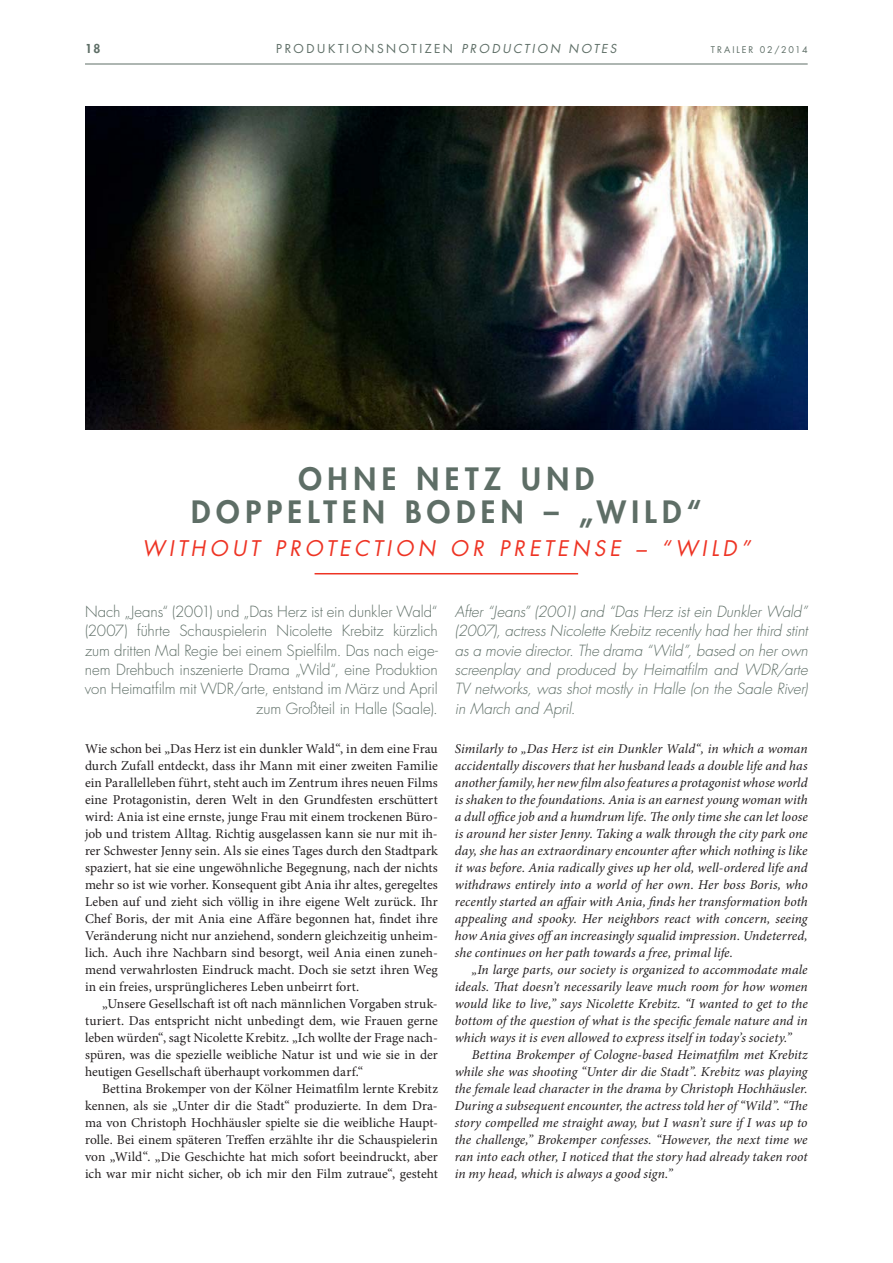
<style>
.page{position:relative;width:893px;height:1263px;background:#fff}
.page>*{position:absolute;margin:0;border:0;box-sizing:border-box;transform-origin:0 0}
.t1{font:800 30px/33px "Futura Std";letter-spacing:.185em;color:#5e6e66;text-align:center}
.t2{font:italic 21px "Futura Std";letter-spacing:.19em;color:#ee3424}
.t3{font:300 15px/19.5px "Futura Std";letter-spacing:-.01em;color:#5e6e66;text-align:right}
.t4{font:italic 300 15px/19.5px "Futura Std";letter-spacing:-.005em;color:#5e6e66;text-align:justify}
.t5{font:italic 13.5px/17px "Minion Pro";letter-spacing:.005em;color:#231f20;text-align:justify}
.t6{font:13.5px/17px "Minion Pro";color:#231f20;text-align:justify}
.t7{font:12px "Futura Std";letter-spacing:.21em;color:#5e6e66}
.t8{font:800 12px "Futura Std";color:#5e6e66}
.t9{font:9px "Futura Std";letter-spacing:.215em;color:#5e6e66}
.s1{font-style:italic}
</style>
<div class="page">
<img style="left:85px;top:107px;width:723px;height:323px">
<hr style="left:315px;top:573px;width:263px;height:1px;background:#ee3424">
<hr style="left:85px;top:64px;width:723px;height:1px;background:#5e6e66">
<p class="t7" style="left:276px;top:43px;width:342px">PRODUKTIONSNOTIZEN <span class="s1">PRODUCTION NOTES</span></p>
<p class="t8" style="left:85px;top:43px;width:17px">18</p>
<p class="t9" style="left:711px;top:45px;width:98px">TRAILER 02/2014</p>
<h1 class="t1" style="left:191px;top:464px;width:512px">OHNE NETZ UND<br>DOPPELTEN BODEN – „WILD“</h1>
<h2 class="t2" style="left:142px;top:538px;width:610px">WITHOUT PROTECTION OR PRETENSE – “WILD”</h2>
<p class="t3" style="left:85px;top:602px;width:354px">Nach „Jeans“ (2001) und „Das Herz ist ein dunkler Wald“ (2007) führte Schauspielerin Nicolette Krebitz kürzlich zum dritten Mal Regie bei einem Spielfilm. Das nach eige&shy;nem Drehbuch inszenierte Drama „Wild“, eine Produktion von Heimatfilm mit WDR/arte, entstand im März und April zum Großteil in Halle (Saale).</p>
<p class="t6" style="left:85px;top:741px;width:354px">Wie schon bei „Das Herz ist ein dunkler Wald“, in dem eine Frau durch Zufall entdeckt, dass ihr Mann mit einer zweiten Familie ein Parallelleben führt, steht auch im Zentrum ihres neuen Films eine Protagonistin, deren Welt in den Grundfesten erschüttert wird: Ania ist eine ernste, junge Frau mit einem trockenen Büro&shy;job und tristem Alltag. Richtig ausgelassen kann sie nur mit ih&shy;rer Schwester Jenny sein. Als sie eines Tages durch den Stadtpark spaziert, hat sie eine ungewöhnliche Begegnung, nach der nichts mehr so ist wie vorher. Konsequent gibt Ania ihr altes, geregeltes Leben auf und zieht sich völlig in ihre eigene Welt zurück. Ihr Chef Boris, der mit Ania eine Affäre begonnen hat, findet ihre Veränderung nicht nur anziehend, sondern gleichzeitig unheim&shy;lich. Auch ihre Nachbarn sind besorgt, weil Ania einen zuneh&shy;mend verwahrlosten Eindruck macht. Doch sie setzt ihren Weg in ein freies, ursprünglicheres Leben unbeirrt fort.</p>
<p class="t6" style="left:85px;top:996px;width:354px;text-indent:17px">„Unsere Gesellschaft ist oft nach männlichen Vorgaben struk&shy;turiert. Das entspricht nicht unbedingt dem, wie Frauen gerne leben würden“, sagt Nicolette Krebitz. „Ich wollte der Frage nach&shy;spüren, was die spezielle weibliche Natur ist und wie sie in der heutigen Gesellschaft überhaupt vorkommen darf.“</p>
<p class="t6" style="left:85px;top:1081px;width:354px;text-indent:17px">Bettina Brokemper von der Kölner Heimatfilm lernte Krebitz kennen, als sie „Unter dir die Stadt“ produzierte. In dem Dra&shy;ma von Christoph Hochhäusler spielte sie die weibliche Haupt&shy;rolle. Bei einem späteren Treffen erzählte ihr die Schauspielerin von „Wild“. „Die Geschichte hat mich sofort beeindruckt, aber ich war mir nicht sicher, ob ich mir den Film zutraue“, gesteht</p>
<p class="t4" style="left:455px;top:602px;width:354px">After “Jeans” (2001) and “Das Herz ist ein Dunkler Wald” (2007), actress Nicolette Krebitz recently had her third stint as a movie director. The drama “Wild”, based on her own screenplay and produced by Heimatfilm and WDR/arte TV networks, was shot mostly in Halle (on the Saale River) in March and April.</p>
<p class="t5" style="left:455px;top:741px;width:354px">Similarly to „Das Herz ist ein Dunkler Wald“, in which a woman accidentally discovers that her husband leads a double life and has another family, her new film also features a protagonist whose world is shaken to the foundations. Ania is an earnest young woman with a dull office job and a humdrum life. The only time she can let loose is around her sister Jenny. Taking a walk through the city park one day, she has an extraordinary encounter after which nothing is like it was before. Ania radically gives up her old, well-ordered life and withdraws entirely into a world of her own. Her boss Boris, who recently started an affair with Ania, finds her transformation both appealing and spooky. Her neighbors react with concern, seeing how Ania gives offan increasingly squalid impression. Undeterred, she continues on her path towards a free, primal life.</p>
<p class="t5" style="left:455px;top:962px;width:354px;text-indent:17px">„In large parts, our society is organized to accommodate male ideals. That doesn’t necessarily leave much room for how women would like to live,” says Nicolette Krebitz. “I wanted to get to the bottom of the question of what is the specific female nature and in which ways it is even allowed to express itself in today’s society.”</p>
<p class="t5" style="left:455px;top:1047px;width:354px;text-indent:17px">Bettina Brokemper of Cologne-based Heimatfilm met Krebitz while she was shooting “Unter dir die Stadt”. Krebitz was playing the female lead character in the drama by Christoph Hochhäusler.<br>During a subsequent encounter, the actress told her of “Wild”. “The story compelled me straight away, but I wasn’t sure if I was up to the challenge,” Brokemper confesses. “However, the next time we ran into each other, I noticed that the story had already taken root in my head, which is always a good sign.”</p>
</div>
